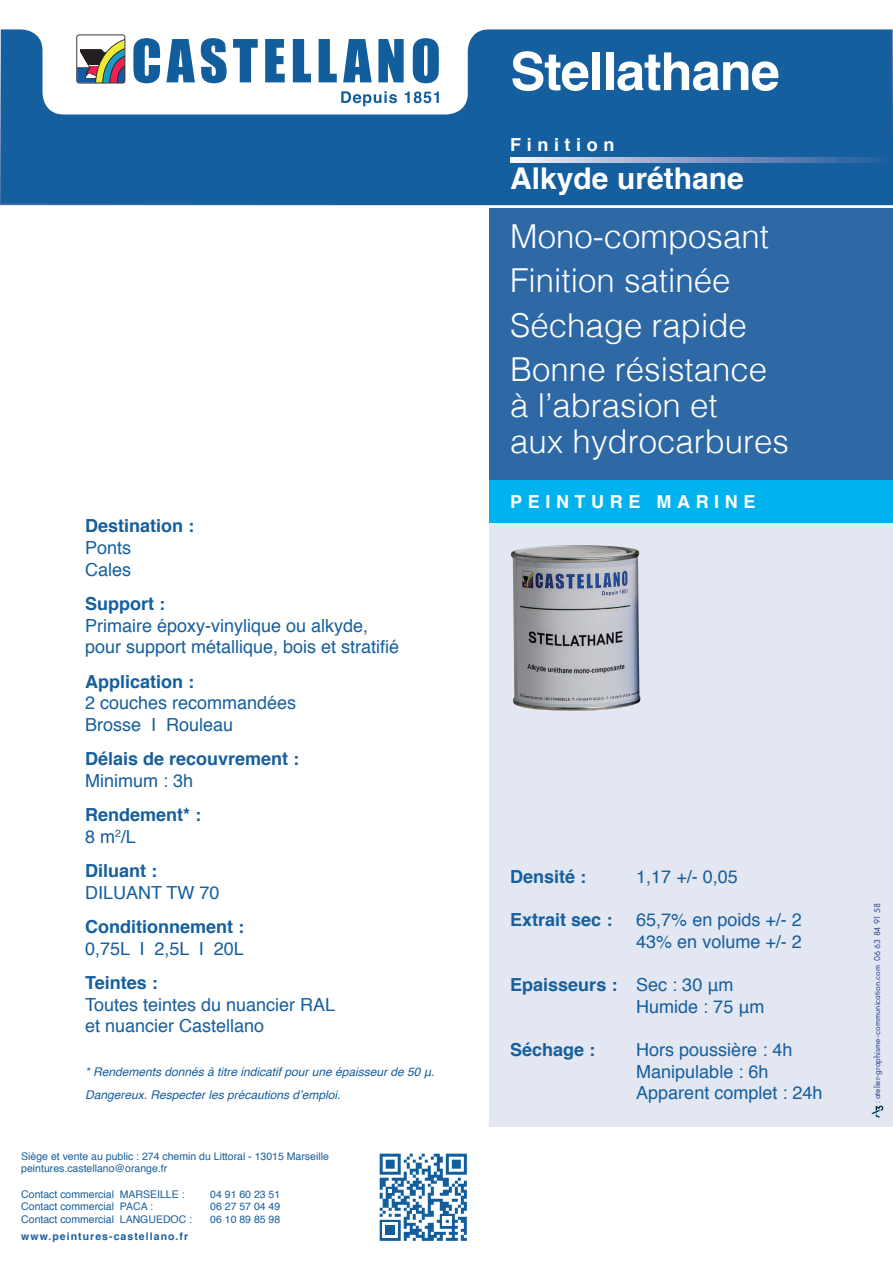
<style>
.page{position:relative;width:893px;height:1263px;background:#fff}
.page>*{position:absolute;margin:0;border:0;box-sizing:border-box;transform-origin:0 0}
.t1{font:700 52.5px "Helvetica";letter-spacing:-.02em;color:#fff}
.t2{font:300 33px/44.5px "Helvetica";color:#fff}
.t3{font:700 30px "Helvetica";color:#fff}
.t4{font:18px/21.6px "Helvetica";color:#165f9e}
.t5{font:700 18px/21.6px "Helvetica";color:#165f9e}
.t6{font:700 18px "Helvetica";letter-spacing:.31em;color:#fff}
.t7{font:italic 12px/23px "Helvetica";color:#165f9e}
.t8{font:10.5px/12.6px "Helvetica";color:#165f9e}
.t9{font:700 10.5px "Helvetica";letter-spacing:.1em;color:#165f9e}
.t10{font:9px "Futura PT";color:#253f8e}
.s1{font-weight:400}
.s2{font-weight:700}
</style>
<div class="page">
<div style="left:489px;top:208px;width:404px;height:919px;background:#e3e7f1"></div>
<div style="left:0;top:1px;width:893px;height:203px;background:#165f9e"></div>
<svg style="left:0;top:1px;width:893px;height:113px;fill:#fff"></svg>
<svg style="left:133px;top:38px;width:27px;height:45px"></svg>
<svg style="left:166px;top:39px;width:29px;height:43px"></svg>
<svg style="left:201px;top:38px;width:26px;height:45px"></svg>
<svg style="left:233px;top:39px;width:25px;height:43px"></svg>
<svg style="left:265px;top:39px;width:20px;height:43px"></svg>
<svg style="left:293px;top:39px;width:18px;height:43px"></svg>
<svg style="left:319px;top:39px;width:18px;height:43px"></svg>
<svg style="left:343px;top:39px;width:29px;height:43px"></svg>
<svg style="left:378px;top:39px;width:26px;height:43px"></svg>
<svg style="left:413px;top:38px;width:26px;height:45px"></svg>
<svg style="left:341px;top:91px;width:56px;height:15px"></svg>
<svg style="left:405px;top:91px;width:34px;height:12px"></svg>
<svg style="left:76px;top:34px;width:49px;height:49px;background:#97958d"></svg>
<svg style="left:510px;top:158px;width:368px;height:4px"></svg>
<div style="left:489px;top:208px;width:404px;height:272px;background:#2e69a6"></div>
<img style="left:511px;top:545px;width:129px;height:166px">
<svg style="left:379px;top:1153px;width:88px;height:88px"></svg>
<svg style="left:380px;top:1154px;width:87px;height:87px"></svg>
<svg style="left:872px;top:1105px;width:11px;height:13px"></svg>
<div style="left:489px;top:480px;width:404px;height:43px;background:#00b3ef"></div>
<p class="t5" style="left:85px;top:515px;width:111px">Destination :</p>
<p class="t4" style="left:85px;top:537px;width:48px">Ponts<br>Cales</p>
<p class="t5" style="left:85px;top:593px;width:81px">Support :</p>
<p class="t4" style="left:85px;top:615px;width:316px">Primaire époxy-vinylique ou alkyde, pour support métallique, bois et stratifié</p>
<p class="t5" style="left:85px;top:671px;width:111px">Application :</p>
<p class="t4" style="left:85px;top:693px;width:213px">2 couches recommandées<br>Brosse I Rouleau</p>
<p class="t5" style="left:85px;top:748px;width:216px">Délais de recouvrement :</p>
<p class="t4" style="left:85px;top:770px;width:110px">Minimum : 3h</p>
<p class="t5" style="left:85px;top:804px;width:118px">Rendement* :<br><span class="s1">8 m</span><sup>2</sup><span class="s1">/L</span></p>
<p class="t5" style="left:85px;top:860px;width:73px">Diluant :</p>
<p class="t4" style="left:85px;top:882px;width:136px">DILUANT TW 70</p>
<p class="t5" style="left:85px;top:916px;width:160px">Conditionnement :</p>
<p class="t4" style="left:85px;top:938px;width:160px">0,75L I 2,5L I 20L</p>
<p class="t5" style="left:85px;top:972px;width:74px">Teintes :</p>
<p class="t4" style="left:85px;top:994px;width:252px">Toutes teintes du nuancier RAL et nuancier Castellano</p>
<p class="t7" style="left:85px;top:1061px;width:351px">* Rendements donnés à titre indicatif pour une épaisseur de 50 μ.<br>Dangereux. Respecter les précautions d’emploi.</p>
<p class="t8" style="left:21px;top:1150px;width:309px">Siège et vente au public : 274 chemin du Littoral - 13015 Marseille peintures.castellano@orange.fr</p>
<p class="t8" style="left:21px;top:1188px;width:165px">Contact commercial MARSEILLE :</p>
<p class="t8" style="left:210px;top:1188px;width:72px">04 91 60 23 51</p>
<p class="t8" style="left:21px;top:1200px;width:133px">Contact commercial PACA :</p>
<p class="t8" style="left:210px;top:1200px;width:72px">06 27 57 04 49</p>
<p class="t8" style="left:21px;top:1213px;width:172px">Contact commercial LANGUEDOC :</p>
<p class="t8" style="left:210px;top:1213px;width:72px">06 10 89 85 98</p>
<p class="t9" style="left:21px;top:1227px;width:168px">www.peintures-castellano.fr</p>
<h1 class="t1" style="left:510px;top:29px;width:271px">Stellathane</h1>
<p class="t6" style="left:510px;top:131px;width:106px">Finition</p>
<h3 class="t3" style="left:510px;top:154px;width:235px">Alkyde uréthane</h3>
<h2 class="t2" style="left:510px;top:212px;width:260px">Mono-composant<br>Finition satinée<br>Séchage rapide<br>Bonne résistance</h2>
<h2 class="t2" style="left:510px;top:385px;width:280px;line-height:36px">à l’abrasion et<br>aux hydrocarbures</h2>
<p class="t6" style="left:510px;top:487px;width:247px">PEINTURE MARINE</p>
<p class="t5" style="left:510px;top:866px;width:78px">Densité :</p>
<p class="t4" style="left:636px;top:866px;width:103px">1,17 +/- 0,05</p>
<p class="t5" style="left:510px;top:909px;width:104px">Extrait sec :</p>
<p class="t4" style="left:636px;top:910px;width:167px">65,7% en poids +/- 2<br>43% en volume +/- 2</p>
<p class="t4" style="left:636px;top:974px;width:130px;text-indent:-126px"><span class="s2">Epaisseurs :</span> Sec : 30 μm<br>Humide : 75 μm</p>
<p class="t5" style="left:510px;top:1039px;width:87px">Séchage :</p>
<p class="t4" style="left:636px;top:1039px;width:188px">Hors poussière : 4h<br>Manipulable : 6h<br>Apparent complet : 24h</p>
<p class="t10" style="left:872px;top:1103px;width:202px;rotate:-90deg">: atelier-graphisme-communication.com 06 63 84 91 58</p>
</div>
